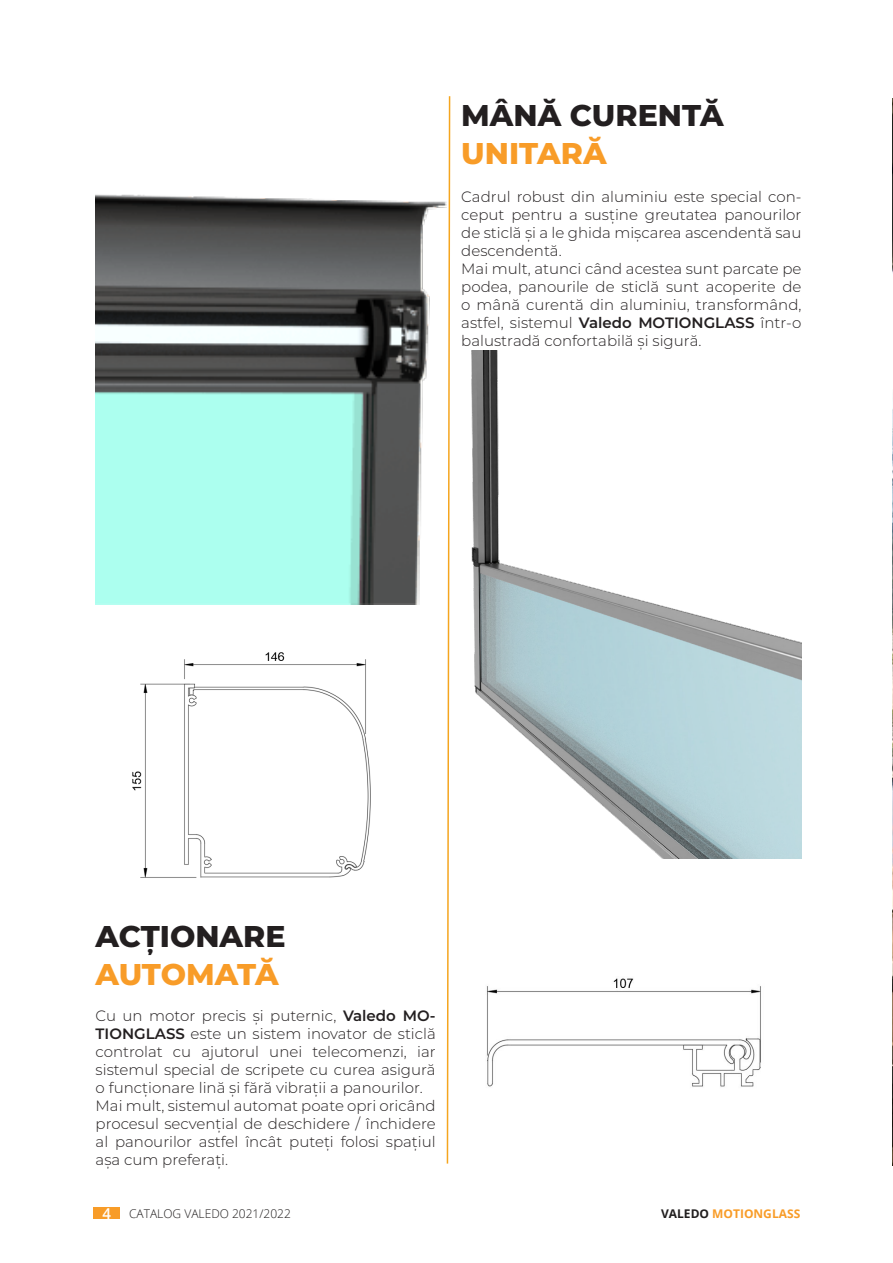
<style>
.page{position:relative;width:893px;height:1263px;background:#fff}
.page>*{position:absolute;margin:0;border:0;box-sizing:border-box;transform-origin:0 0}
.Big_title{font:800 30px "Montserrat";color:#231f20}
.Big_title-2{font:800 30px "Montserrat";color:#f89c28}
.t1{font:300 15px/18px "Montserrat";color:#231f20;text-align:justify}
.t2{font:300 12px "Open Sans";color:#211e1e}
.t3{font:700 12px "Open Sans";color:#f89c28}
.s1{font-weight:600}
.s2{font-weight:600;font-size:15px;color:#fff}
.s3{color:#211e1e}
</style>
<div class="page">
<div style="left:94px;top:1207px;width:26px;height:12px;background:#f89c28"></div>
<img style="left:486px;top:978px;width:275px;height:109px">
<img style="left:96px;top:194px;width:350px;height:410px">
<img style="left:132px;top:652px;width:239px;height:226px">
<img style="left:892px;top:98px;width:1px;height:1068px">
<svg style="left:446px;top:96px;width:5px;height:1068px"></svg>
<img style="left:450px;top:350px;width:351px;height:508px">
<p class="Big_title" style="left:461px;top:94px;width:264px">MÂNĂ CURENTĂ</p>
<p class="Big_title-2" style="left:461px;top:131px;width:147px">UNITARĂ</p>
<p class="t1" style="left:461px;top:187px;width:342px">Cadrul robust din aluminiu este special con&shy;ceput pentru a susține greutatea panourilor de sticlă și a le ghida mișcarea ascendentă sau descendentă.</p>
<p class="t1" style="left:461px;top:259px;width:342px">Mai mult, atunci când acestea sunt parcate pe podea, panourile de sticlă sunt acoperite de o mână curentă din aluminiu, transformând, astfel, sistemul <span class="s1">Valedo MOTIONGLASS</span> într-o balustradă confortabilă și sigură.</p>
<p class="Big_title" style="left:96px;top:915px;width:191px">ACȚIONARE</p>
<p class="Big_title-2" style="left:96px;top:952px;width:185px">AUTOMATĂ</p>
<p class="t1" style="left:96px;top:1006px;width:342px">Cu un motor precis și puternic, <span class="s1">Valedo MO-TIONGLASS</span> este un sistem inovator de sticlă controlat cu ajutorul unei telecomenzi, iar sistemul special de scripete cu curea asigură o funcționare lină și fără vibrații a panourilor.</p>
<p class="t1" style="left:96px;top:1096px;width:342px">Mai mult, sistemul automat poate opri oricând procesul secvențial de deschidere / închidere al panourilor astfel încât puteți folosi spațiul așa cum preferați.</p>
<p class="t2" style="left:103px;top:1205px;width:190px"><span class="s2">4</span> CATALOG VALEDO 2021/2022</p>
<p class="t3" style="left:661px;top:1205px;width:141px"><span class="s3">VALEDO</span> MOTIONGLASS</p>
</div>
